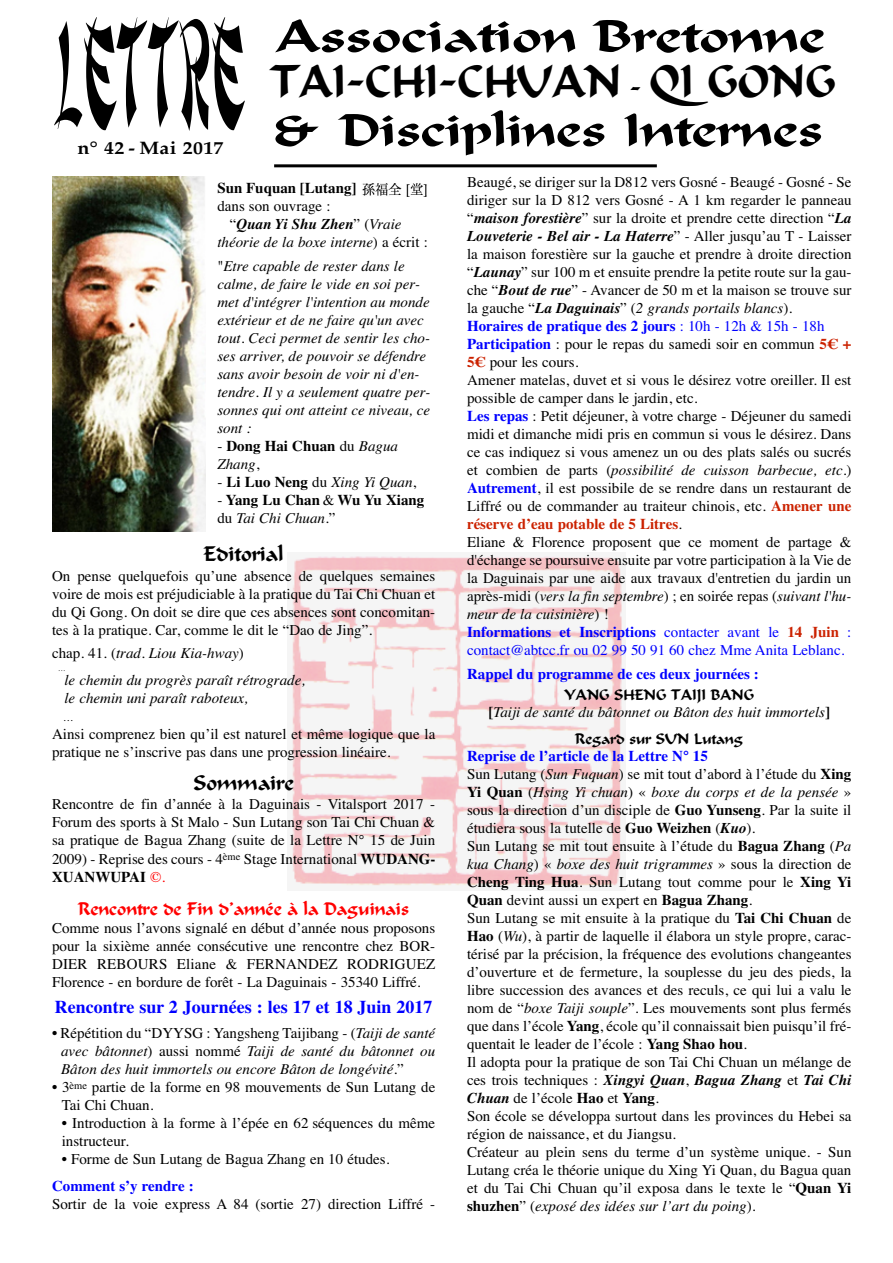
<style>
.page{position:relative;width:893px;height:1263px;background:#fff}
.page>*{position:absolute;margin:0;border:0;box-sizing:border-box;transform-origin:0 0}
.t1{font:156.15px "Shanghai";letter-spacing:.025em;color:#000;scale:.37 1}
.t2{font:45px/48.8px "Calligrapher";color:#000}
.t3{font:45px "Calligrapher";color:#000;scale:1.3 1}
.t4{font:21px "Calligrapher";color:#000}
.t5{font:700 18px "Times";color:#00f}
.t6{font:18px "Calligrapher";color:#f00}
.t7{font:700 18px "Palatino";letter-spacing:.02em;color:#000;scale:1.1 1}
.t8{font:15px/18px "Times";color:#000}
.t9{font:italic 15px/18px "Times";color:#000}
.t10{font:700 15px/18px "Times";color:#000}
.t11{font:700 15px "Times";color:#00f}
.t12{font:15px "Calligrapher";color:#000}
.t13{font:italic 700 15px "Times";color:#000}
.t14{font:10.5px "Times";color:#000}
.t15{font:7.5px "Times";color:#000}
.s1{font-weight:700;font-style:italic}
.s2{font-style:italic}
.s3{font-weight:700;color:#00f}
.s4{color:#00f}
.s5{font-weight:700;color:#cb2200}
.s6{font-weight:700;font-style:normal}
.s7{font-weight:700}
.s8{font-size:27px}
.s9{font-weight:400;font-style:normal}
.s10{font-weight:400}
.s11{font-style:normal}
.s12{font-weight:400;font-style:italic}
.s13{color:#f00}
</style>
<div class="page">
<img style="left:292px;top:556px;width:330px;height:331px">
<hr style="left:274px;top:164px;width:383px;height:3px;background:#000">
<img style="left:52px;top:176px;width:153px;height:355px">
<img style="left:362px;top:183px;width:65px;height:14px">
<h1 class="t1" style="left:54px;top:-18px;width:514px">LETTRE</h1>
<h2 class="t3" style="left:276px;top:11px;width:423px">Association Bretonne</h2>
<p class="t7" style="left:77px;top:138px;width:134px">n° 42 - Mai 2017</p>
<p class="t8" style="left:467px;top:173px;width:386px">Beaugé, se diriger sur la D812 vers Gosné - Beaugé - Gosné - Se diriger sur la D 812 vers Gosné - A 1 km regarder le panneau “<span class="s1">maison forestière</span>” sur la droite et prendre cette direction “<span class="s1">La Louveterie - Bel air - La Haterre</span>” - Aller jusqu’au T - Laisser la maison forestière sur la gauche et prendre à droite direction “<span class="s1">Launay</span>” sur 100 m et ensuite prendre la petite route sur la gau&shy;che “<span class="s1">Bout de rue</span>” - Avancer de 50 m et la maison se trouve sur la gauche “<span class="s1">La Daguinais</span>” (<span class="s2">2 grands portails blancs</span>).<br><span class="s3">Horaires de pratique des 2 jours</span> <span class="s4">: 10h - 12h &amp; 15h - 18h </span><span class="s3">Participation</span> : pour le repas du samedi soir en commun <span class="s5">5€ + 5€</span> pour les cours.<br>Amener matelas, duvet et si vous le désirez votre oreiller. Il est possible de camper dans le jardin, etc.<br><span class="s3">Les repas</span> : Petit déjeuner, à votre charge - Déjeuner du samedi midi et dimanche midi pris en commun si vous le désirez. Dans ce cas indiquez si vous amenez un ou des plats salés ou sucrés et combien de parts (<span class="s2">possibilité de cuisson barbecue, etc.</span>)<br><span class="s3">Autrement</span>, il est possibile de se rendre dans un restaurant de Liffré ou de commander au traiteur chinois, etc. <span class="s5">Amener une réserve d’eau potable de 5 Litres</span>.<br>Eliane &amp; Florence proposent que ce moment de partage &amp; d'échange se poursuive ensuite par votre participation à la Vie de la Daguinais par une aide aux travaux d'entretien du jardin un après-midi (<span class="s2">vers la fin septembre</span>) ; en soirée repas (<span class="s2">suivant l'hu&shy;meur de la cuisinière</span>) !<br><span class="s3">Informations et Inscriptions</span> <span class="s4">contacter avant le</span> <span class="s5">14 Juin</span> <span class="s4">: contact@abtcc.fr ou 02 99 50 91 60 chez Mme Anita Leblanc.</span></p>
<p class="t11" style="left:467px;top:665px;width:293px">Rappel du programme de ces deux journées :</p>
<p class="t12" style="left:565px;top:686px;width:191px">YANG SHENG TAIJI BANG</p>
<p class="t9" style="left:488px;top:703px;width:343px"><span class="s6">[</span>Taiji de santé du bâtonnet ou Bâton des huit immortels<span class="s6">]</span></p>
<p class="t12" style="left:575px;top:730px;width:169px">Regard sur SUN Lutang</p>
<p class="t8" style="left:467px;top:747px;width:386px"><span class="s3">Reprise de l’article de la Lettre N° 15<br></span>Sun Lutang (<span class="s2">Sun Fuquan</span>) se mit tout d’abord à l’étude du <span class="s7">Xing Yi Quan</span> (<span class="s2">Hsing Yi chuan</span>) « <span class="s2">boxe du corps et de la pensée</span> » sous la direction d’un disciple de <span class="s7">Guo Yunseng</span>. Par la suite il étudiera sous la tutelle de <span class="s7">Guo Weizhen</span> (<span class="s1">Kuo</span>).<br>Sun Lutang se mit tout ensuite à l’étude du <span class="s7">Bagua Zhang</span> (<span class="s2">Pa kua Chang</span>) « <span class="s2">boxe des huit trigrammes</span> » sous la direction de <span class="s7">Cheng Ting Hua</span>. Sun Lutang tout comme pour le <span class="s7">Xing Yi Quan</span> devint aussi un expert en <span class="s7">Bagua Zhang</span>.<br>Sun Lutang se mit ensuite à la pratique du <span class="s7">Tai Chi Chuan</span> de <span class="s7">Hao</span> (<span class="s2">Wu</span>), à partir de laquelle il élabora un style propre, carac&shy;térisé par la précision, la fréquence des evolutions changeantes d’ouverture et de fermeture, la souplesse du jeu des pieds, la libre succession des avances et des reculs, ce qui lui a valu le nom de “<span class="s2">boxe Taiji souple</span>”. Les mouvements sont plus fermés que dans l’école <span class="s7">Yang</span>, école qu’il connaissait bien puisqu’il fré&shy;quentait le leader de l’école : <span class="s7">Yang Shao hou</span>.<br>Il adopta pour la pratique de son Tai Chi Chuan un mélange de ces trois techniques : <span class="s1">Xingyi Quan</span>, <span class="s1">Bagua Zhang</span> et <span class="s1">Tai Chi Chuan</span> de l’école <span class="s7">Hao</span> et <span class="s7">Yang</span>.<br>Son école se développa surtout dans les provinces du Hebei sa région de naissance, et du Jiangsu.<br>Créateur au plein sens du terme d’un système unique. - Sun Lutang créa le théorie unique du Xing Yi Quan, du Bagua quan et du Tai Chi Chuan qu’il exposa dans le texte le “<span class="s7">Quan Yi shuzhen</span>” (<span class="s2">exposé des idées sur l’art du poing</span>).</p>
<h2 class="t2" style="left:270px;top:58px;width:567px">TAI-CHI-CHUAN <span class="s8">-</span> QI GONG &amp; Disciplines Internes</h2>
<p class="t10" style="left:217px;top:179px;width:141px">Sun Fuquan [Lutang]</p>
<p class="t8" style="left:217px;top:197px;width:115px">dans son ouvrage :</p>
<p class="t13" style="left:230px;top:215px;width:173px"><span class="s9">“</span>Quan Yi Shu Zhen<span class="s9">” (</span><span class="s10">Vraie</span></p>
<p class="t9" style="left:217px;top:233px;width:212px">théorie de la boxe interne<span class="s11">) a écrit :</span></p>
<p class="t9" style="left:217px;top:256px;width:215px"><span class="s11">"</span>Etre capable de rester dans le calme, de faire le vide en soi per&shy;met d'intégrer l'intention au monde extérieur et de ne faire qu'un avec tout. Ceci permet de sentir les cho&shy;ses arriver, de pouvoir se défendre sans avoir besoin de voir ni d'en&shy;tendre. Il y a seulement quatre per&shy;sonnes qui ont atteint ce niveau, ce sont :</p>
<p class="t10" style="left:217px;top:436px;width:182px"><span class="s10">-</span> Dong Hai Chuan <span class="s10">du</span> <span class="s12">Bagua<br>Zhang</span><span class="s10">,</span></p>
<p class="t9" style="left:217px;top:472px;width:201px"><span class="s11">-</span> <span class="s6">Li Luo Neng</span> <span class="s11">du</span> Xing Yi Quan<span class="s11">,</span></p>
<p class="t10" style="left:217px;top:490px;width:209px"><span class="s10">-</span> Yang Lu Chan <span class="s10">&amp;</span> Wu Yu Xiang <span class="s10">du</span> <span class="s12">Tai Chi Chuan</span><span class="s10">.”</span></p>
<h3 class="t4" style="left:204px;top:542px;width:81px">Editorial</h3>
<p class="t8" style="left:52px;top:567px;width:385px;text-align:justify">On pense quelquefois qu’une absence de quelques semaines voire de mois est préjudiciable à la pratique du Tai Chi Chuan et du Qi Gong. On doit se dire que ces absences sont concomitan&shy;tes à la pratique. Car, comme le dit le “Dao de Jing”.</p>
<p class="t9" style="left:52px;top:644px;width:193px"><span class="s11">chap. 41. (</span>trad. Liou Kia-hway<span class="s11">)</span></p>
<p class="t15" style="left:58px;top:664px;width:9px">…</p>
<p class="t9" style="left:64px;top:671px;width:242px">le chemin du progrès paraît rétrograde, le chemin uni paraît raboteux,</p>
<p class="t14" style="left:63px;top:712px;width:12px">…</p>
<p class="t8" style="left:52px;top:725px;width:385px">Ainsi comprenez bien qu’il est naturel et même logique que la pratique ne s’inscrive pas dans une progression linéaire.</p>
<h3 class="t4" style="left:193px;top:771px;width:102px">Sommaire</h3>
<p class="t8" style="left:52px;top:795px;width:385px;text-align:justify">Rencontre de fin d’année à la Daguinais - Vitalsport 2017 - Forum des sports à St Malo - Sun Lutang son Tai Chi Chuan &amp; sa pratique de Bagua Zhang (suite de la Lettre N° 15 de Juin 2009) - Reprise des cours - 4<sup>ème</sup> Stage International <span class="s7">WUDANG-XUANWUPAI</span> <span class="s13">©.</span></p>
<p class="t6" style="left:78px;top:899px;width:332px">Rencontre de Fin d’année à la Daguinais</p>
<p class="t8" style="left:52px;top:919px;width:385px;text-align:justify">Comme nous l’avons signalé en début d’année nous proposons pour la sixième année consécutive une rencontre chez BOR-DIER REBOURS Eliane &amp; FERNANDEZ RODRIGUEZ Florence - en bordure de forêt - La Daguinais - 35340 Liffré.</p>
<p class="t5" style="left:55px;top:996px;width:379px">Rencontre sur 2 Journées : les 17 et 18 Juin 2017</p>
<p class="t9" style="left:61px;top:1023px;width:376px;text-align:justify;text-indent:-9px"><span class="s11">• Répétition du “DYYSG : Yangsheng Taijibang - (</span>Taiji de santé avec bâtonnet<span class="s11">) aussi nommé</span> Taiji de santé du bâtonnet ou Bâton des huit immortels ou encore Bâton de longévité.<span class="s11">”</span></p>
<p class="t8" style="left:62px;top:1078px;width:375px;text-indent:-10px">• 3<sup>ème</sup> partie de la forme en 98 mouvements de Sun Lutang de<br>Tai Chi Chuan.</p>
<p class="t8" style="left:62px;top:1114px;width:375px">• Introduction à la forme à l’épée en 62 séquences du même instructeur.</p>
<p class="t8" style="left:62px;top:1150px;width:329px">• Forme de Sun Lutang de Bagua Zhang en 10 études.</p>
<p class="t11" style="left:52px;top:1177px;width:143px">Comment s’y rendre :</p>
<p class="t8" style="left:52px;top:1195px;width:385px">Sortir de la voie express A 84 (sortie 27) direction Liffré -</p>
</div>
